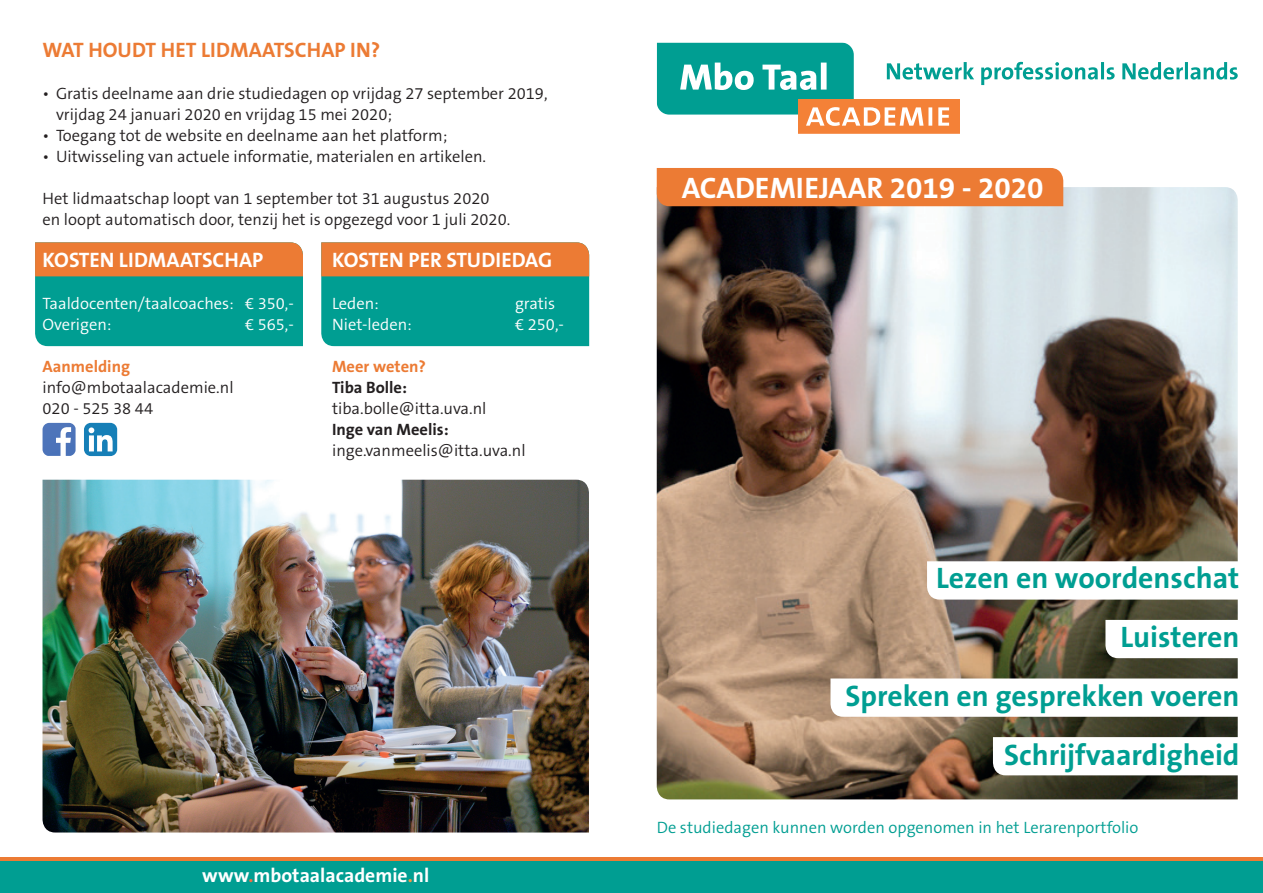
<style>
.page{position:relative;width:1263px;height:893px;background:#fff}
.page>*{position:absolute;margin:0;border:0;box-sizing:border-box;transform-origin:0 0}
.t1{font:700 29.85px/58.8px "The Sans B7";color:#009e92;text-align:right}
.t2{font:700 29.85px "The Sans B7";color:#fff}
.t3{font:700 21px "The Sans B7";color:#fff}
.t4{font:700 21px "The Sans B7";color:#ec7b34}
.t5{font:700 19.65px "The Sans B7";color:#fff}
.t6{font:300 16.5px/21px "The Sans B4";color:#231f20}
.t7{font:300 16.5px "The Sans B4";color:#fff}
.t8{font:300 16.5px "The Sans B4";color:#009e92}
.t9{font:700 16.5px "The Sans B7";color:#231f20}
.t10{font:700 16.5px "The Sans B7";color:#ec7b34}
.s1{color:#f36e43}
.s2{color:#f79741}
</style>
<div class="page">
<svg style="left:35px;top:242px;width:268px;height:104px;background:#4d9273"></svg>
<svg style="left:321px;top:242px;width:268px;height:104px;background:#4e9373"></svg>
<div style="left:0;top:857px;width:1263px;height:36px;background:#ec7b34"></div>
<div style="left:0;top:861px;width:1263px;height:32px;background:#009e92"></div>
<img style="left:657px;top:187px;width:581px;height:612px">
<div style="left:798px;top:99px;width:161px;height:35px;background:#f48137"></div>
<svg style="left:927px;top:561px;width:311px;height:39px"></svg>
<div style="left:657px;top:168px;width:406px;height:38px;background:#ec7b34"></div>
<svg style="left:830px;top:678px;width:408px;height:39px"></svg>
<svg style="left:1105px;top:620px;width:133px;height:38px"></svg>
<svg style="left:993px;top:737px;width:245px;height:38px"></svg>
<img style="left:43px;top:480px;width:546px;height:352px">
<div style="left:84px;top:423px;width:33px;height:33px;background:#167fb7;border-radius:7px"></div>
<svg style="left:89px;top:427px;width:24px;height:24px"></svg>
<svg style="left:43px;top:423px;width:33px;height:33px"></svg>
<svg style="left:657px;top:43px;width:581px;height:83px"></svg>
<p class="t4" style="left:43px;top:39px;width:339px">WAT HOUDT HET LIDMAATSCHAP IN?</p>
<p class="t6" style="left:56px;top:84px;width:493px;text-indent:-13px">• Gratis deelname aan drie studiedagen op vrijdag 27 september 2019, vrijdag 24 januari 2020 en vrijdag 15 mei 2020;</p>
<p class="t6" style="left:43px;top:126px;width:406px">• Toegang tot de website en deelname aan het platform;</p>
<p class="t6" style="left:43px;top:147px;width:445px">• Uitwisseling van actuele informatie, materialen en artikelen.</p>
<p class="t6" style="left:43px;top:189px;width:469px">Het lidmaatschap loopt van 1 september tot 31 augustus 2020 en loopt automatisch door, tenzij het is opgezegd voor 1 juli 2020.</p>
<p class="t3" style="left:43px;top:249px;width:222px">KOSTEN LIDMAATSCHAP</p>
<p class="t3" style="left:332px;top:249px;width:222px">KOSTEN PER STUDIEDAG</p>
<p class="t7" style="left:43px;top:295px;width:253px">Taaldocenten/taalcoaches: € 350,-</p>
<p class="t7" style="left:332px;top:295px;width:48px">Leden:</p>
<p class="t7" style="left:515px;top:295px;width:42px">gratis</p>
<p class="t7" style="left:43px;top:316px;width:71px">Overigen:</p>
<p class="t7" style="left:245px;top:316px;width:50px">€ 565,-</p>
<p class="t7" style="left:332px;top:316px;width:81px">Niet-leden:</p>
<p class="t7" style="left:515px;top:316px;width:50px">€ 250,-</p>
<p class="t10" style="left:43px;top:358px;width:89px">Aanmelding</p>
<p class="t10" style="left:332px;top:358px;width:95px">Meer weten?</p>
<p class="t6" style="left:43px;top:378px;width:193px">info@mbotaalacademie.nl</p>
<p class="t9" style="left:332px;top:379px;width:76px">Tiba Bolle:</p>
<p class="t6" style="left:43px;top:399px;width:112px">020 - 525 38 44</p>
<p class="t6" style="left:332px;top:399px;width:156px">tiba.bolle@itta.uva.nl</p>
<p class="t9" style="left:332px;top:421px;width:118px">Inge van Meelis:</p>
<p class="t6" style="left:332px;top:441px;width:195px">inge.vanmeelis@itta.uva.nl</p>
<p class="t5" style="left:202px;top:865px;width:229px">www<span class="s1">.</span>mbotaalacademie<span class="s2">.</span>nl</p>
<h1 class="t2" style="left:682px;top:172px;width:363px">ACADEMIEJAAR 2019 - 2020</h1>
<h1 class="t1" style="left:936px;top:550px;width:304px">Lezen en woordenschat</h1>
<h1 class="t1" style="left:845px;top:609px;width:395px">Luisteren<br>Spreken en gesprekken voeren</h1>
<h1 class="t1" style="left:1004px;top:727px;width:237px">Schrijfvaardigheid</h1>
<p class="t8" style="left:657px;top:819px;width:483px">De studiedagen kunnen worden opgenomen in het Lerarenportfolio</p>
</div>
